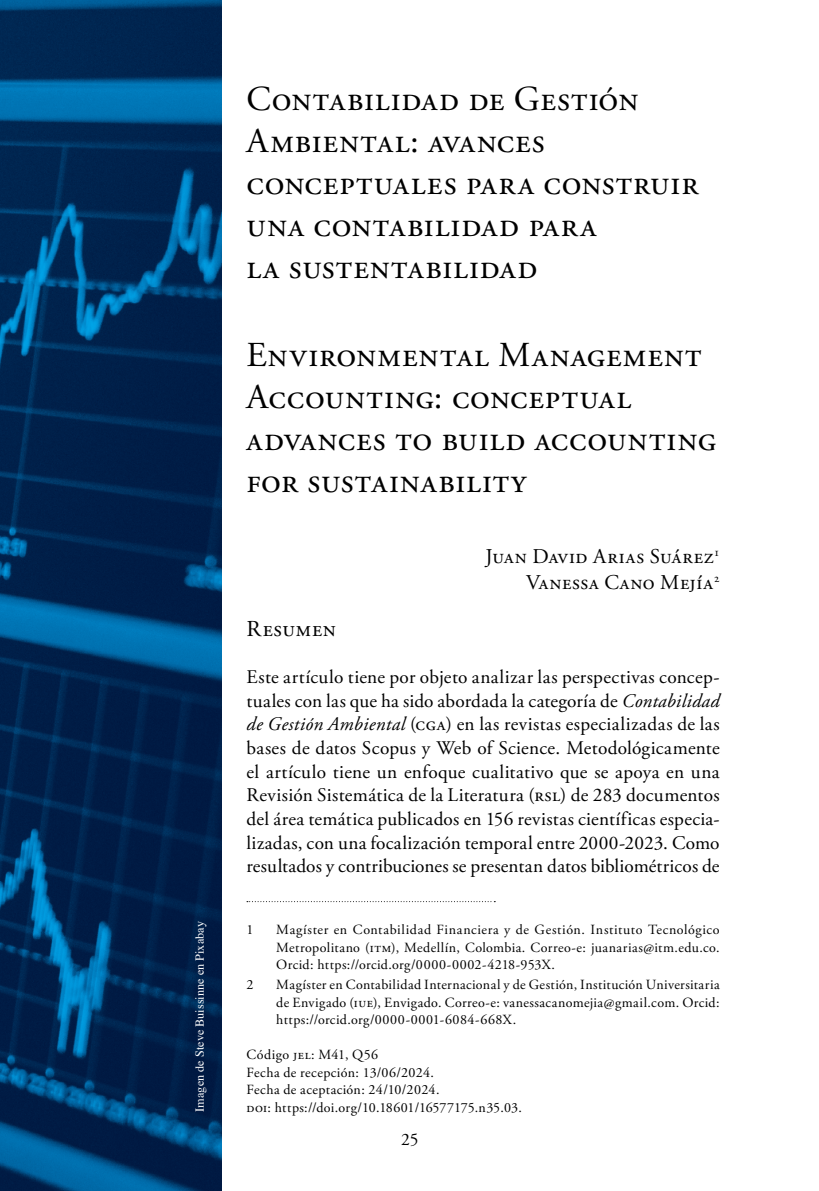
<style>
.page{position:relative;width:819px;height:1191px;background:#fff}
.page>*{position:absolute;margin:0;border:0;box-sizing:border-box;transform-origin:0 0}
.Tit_Art{font:35px/42px "Adobe Garamond Pro";letter-spacing:.025em;color:#000}
.Tit_ingles{font:35px/42px "Adobe Garamond Pro";letter-spacing:.025em;color:#000}
.Subtít_2{font:22.75px "Adobe Garamond Pro";letter-spacing:.03em;color:#000}
.Autor_1{font:21px "Adobe Garamond Pro";letter-spacing:.035em;color:#000}
.Body_sin{font:19.25px/23.6px "Adobe Garamond Pro";letter-spacing:.01em;color:#000;text-align:justify}
.t1{font:17.5px "Adobe Garamond Pro";color:#000}
.Pie_N{font:14px/17.5px "Adobe Garamond Pro";letter-spacing:.03em;color:#000;text-align:justify}
.Pie_N-2{font:14px "Adobe Garamond Pro";color:#000}
.t2{font:12.25px "Times";color:#fff}
.s1{font-style:italic}
</style>
<div class="page">
<img style="left:0;top:0;width:222px;height:1191px">
<svg style="left:247px;top:901px;width:248px;height:1px"></svg>
<p class="t2" style="left:188px;top:1111px;width:192px;rotate:-90deg">Imagen de Steve Buissinne en Pixabay</p>
<p class="Tit_Art" style="left:246px;top:79px;width:453px">Contabilidad de Gestión<br>Ambiental: avances conceptuales para construir una contabilidad para<br>la sustentabilidad</p>
<p class="Tit_ingles" style="left:246px;top:335px;width:471px">Environmental Management<br>Accounting: conceptual advances to build accounting for sustainability</p>
<p class="Autor_1" style="left:485px;top:544px;width:236px">Juan David Arias Suárez<sup>1</sup></p>
<p class="Autor_1" style="left:526px;top:569px;width:195px">Vanessa Cano Mejía<sup>2</sup></p>
<p class="Subtít_2" style="left:246px;top:615px;width:91px">Resumen</p>
<p class="Body_sin" style="left:246px;top:666px;width:475px">Este artículo tiene por objeto analizar las perspectivas concep&shy;tuales con las que ha sido abordada la categoría de <span class="s1">Contabilidad de Gestión Ambiental</span> (cga) en las revistas especializadas de las bases de datos Scopus y Web of Science. Metodológicamente el artículo tiene un enfoque cualitativo que se apoya en una Revisión Sistemática de la Literatura (rsl) de 283 documentos del área temática publicados en 156 revistas científicas especia&shy;lizadas, con una focalización temporal entre 2000-2023. Como resultados y contribuciones se presentan datos bibliométricos de</p>
<p class="Pie_N" style="left:246px;top:921px;width:8px">1</p>
<p class="Pie_N" style="left:276px;top:921px;width:445px">Magíster en Contabilidad Financiera y de Gestión. Instituto Tecnológico Metropolitano (itm), Medellín, Colombia. Correo-e: juanarias@itm.edu.co.<br>Orcid: https://orcid.org/0000-0002-4218-953X.</p>
<p class="Pie_N" style="left:246px;top:976px;width:8px">2</p>
<p class="Pie_N" style="left:276px;top:976px;width:445px">Magíster en Contabilidad Internacional y de Gestión, Institución Universitaria de Envigado (iue), Envigado. Correo-e: vanessacanomejia@gmail.com. Orcid: https://orcid.org/0000-0001-6084-668X.</p>
<p class="Pie_N" style="left:246px;top:1046px;width:133px">Código JEL: M41, Q56</p>
<p class="Pie_N" style="left:246px;top:1063px;width:189px">Fecha de recepción: 13/06/2024.</p>
<p class="Pie_N" style="left:246px;top:1081px;width:194px">Fecha de aceptación: 24/10/2024.</p>
<p class="Pie_N-2" style="left:246px;top:1098px;width:277px">DOI: https://doi.org/10.18601/16577175.n35.03.</p>
<p class="t1" style="left:401px;top:1128px;width:19px">25</p>
</div>
